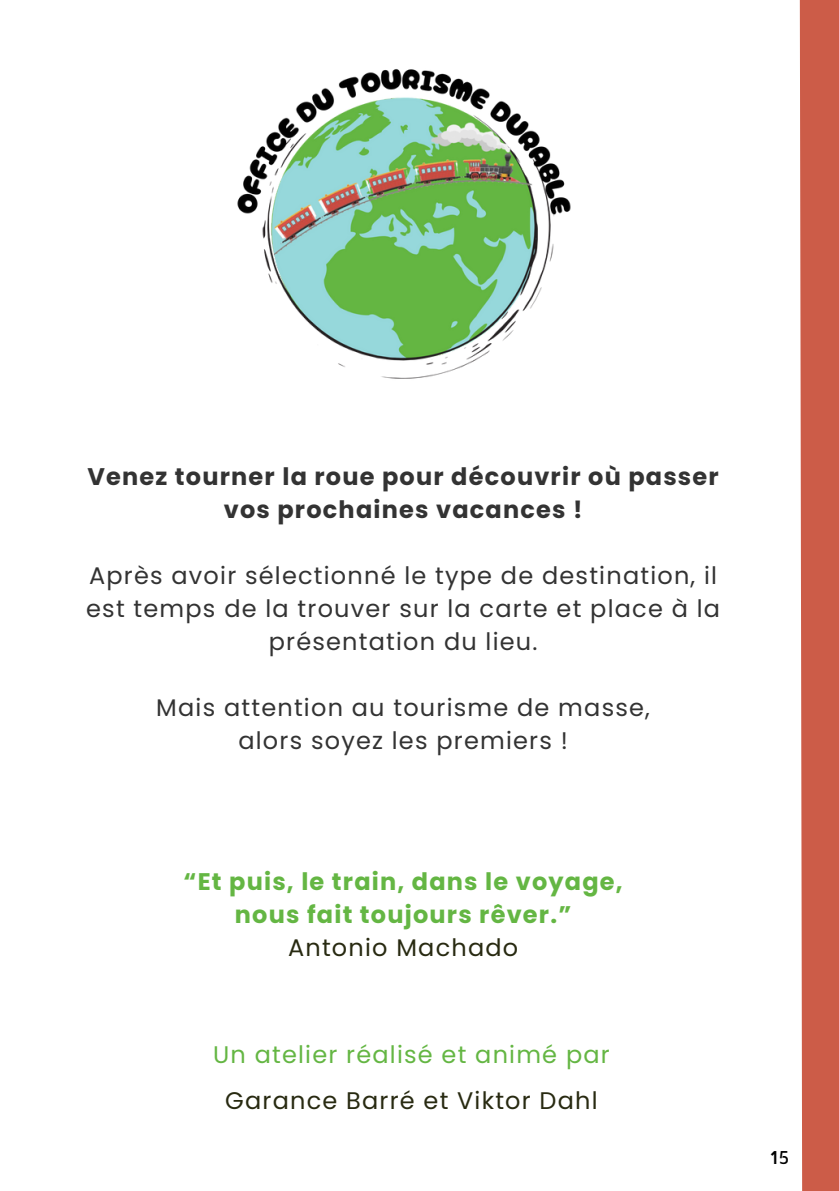
<style>
.page{position:relative;width:839px;height:1191px;background:#fff}
.page>*{position:absolute;margin:0;border:0;box-sizing:border-box;transform-origin:0 0}
.t1{font:24px/33px "Poppins";letter-spacing:.05em;color:#333;text-align:center}
.t2{font:700 24px/33px "Poppins";letter-spacing:.05em;color:#333;text-align:center}
.t3{font:700 24px/33px "Poppins";letter-spacing:.05em;color:#64b643;text-align:center}
.t4{font:24px "Poppins";letter-spacing:.05em;color:#282a11}
.t5{font:24px "Poppins";letter-spacing:.05em;color:#64b643}
.t6{font:18px "Allerta Stencil";color:#000}
</style>
<div class="page">
<div style="left:799px;top:0;width:39px;height:1191px;background:#cc5c48"></div>
<img style="left:237px;top:69px;width:334px;height:310px">
<p class="t2" style="left:87px;top:460px;width:633px">Venez tourner la roue pour découvrir où passer vos prochaines vacances !</p>
<p class="t1" style="left:86px;top:559px;width:635px">Après avoir sélectionné le type de destination, il est temps de la trouver sur la carte et place à la présentation du lieu.</p>
<p class="t1" style="left:156px;top:691px;width:495px">Mais attention au tourisme de masse, alors soyez les premiers !</p>
<p class="t3" style="left:183px;top:865px;width:440px">“Et puis, le train, dans le voyage, nous fait toujours rêver.”</p>
<p class="t4" style="left:288px;top:930px;width:232px">Antonio Machado</p>
<p class="t5" style="left:213px;top:1037px;width:398px">Un atelier réalisé et animé par</p>
<p class="t4" style="left:225px;top:1083px;width:374px">Garance Barré et Viktor Dahl</p>
<p class="t6" style="left:770px;top:1146px;width:20px">15</p>
</div>
